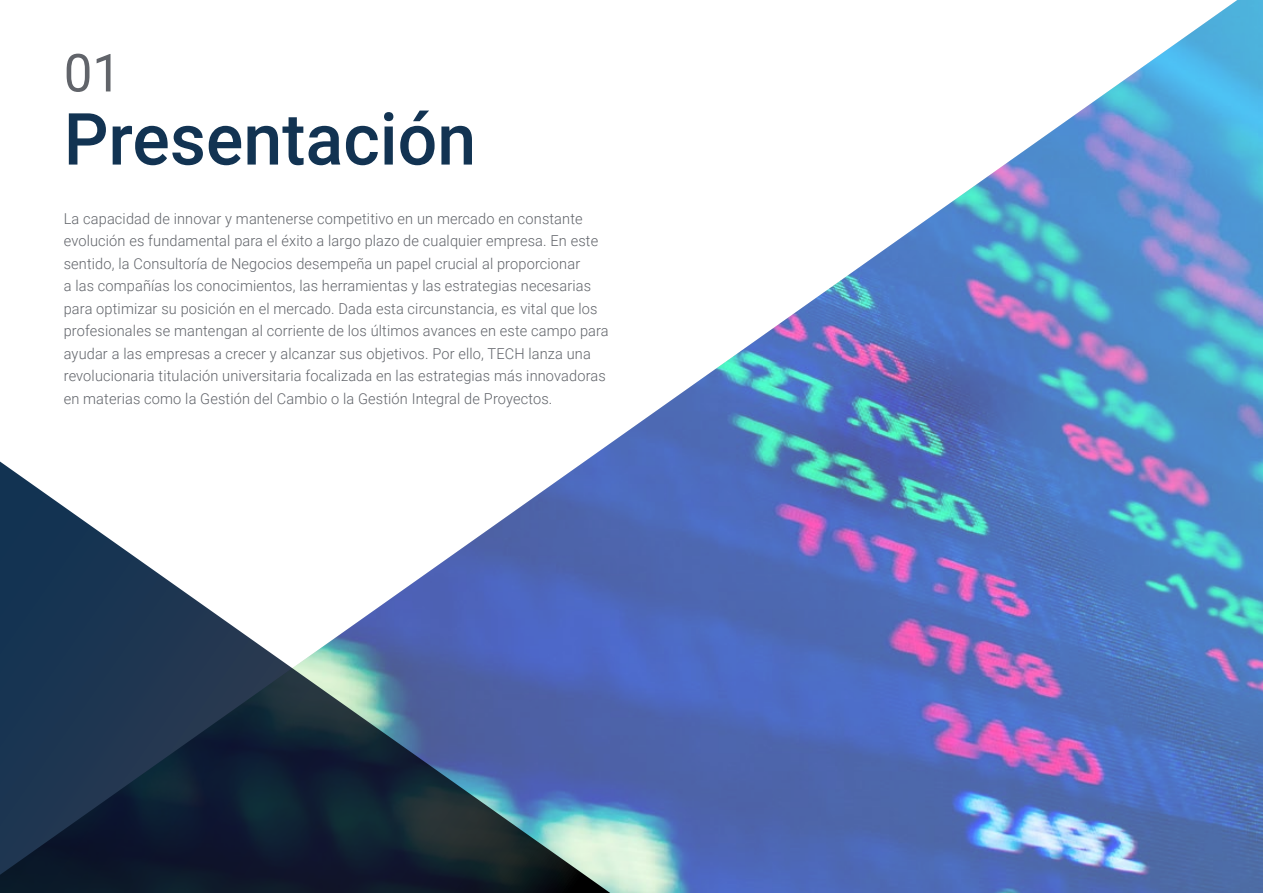
<style>
.page{position:relative;width:1263px;height:893px;background:#fff}
.page>*{position:absolute;margin:0;border:0;box-sizing:border-box;transform-origin:0 0}
.t1{font:500 72px "Roboto";color:#123352}
.t2{font:52.5px "Roboto";color:#61646a}
.t3{font:300 15px/22.5px "Roboto";letter-spacing:.01em;color:#61646a}
</style>
<div class="page">
<img style="left:606px;top:0;width:657px;height:893px">
<svg style="left:0;top:446px;width:640px;height:447px"></svg>
<h2 class="t2" style="left:64px;top:36px;width:59px">01</h2>
<h1 class="t1" style="left:64px;top:89px;width:414px">Presentación</h1>
<p class="t3" style="left:64px;top:207px;width:546px">La capacidad de innovar y mantenerse competitivo en un mercado en constante evolución es fundamental para el éxito a largo plazo de cualquier empresa. En este sentido, la Consultoría de Negocios desempeña un papel crucial al proporcionar<br>a las compañías los conocimientos, las herramientas y las estrategias necesarias para optimizar su posición en el mercado. Dada esta circunstancia, es vital que los profesionales se mantengan al corriente de los últimos avances en este campo para ayudar a las empresas a crecer y alcanzar sus objetivos. Por ello, TECH lanza una revolucionaria titulación universitaria focalizada en las estrategias más innovadoras en materias como la Gestión del Cambio o la Gestión Integral de Proyectos.</p>
</div>
